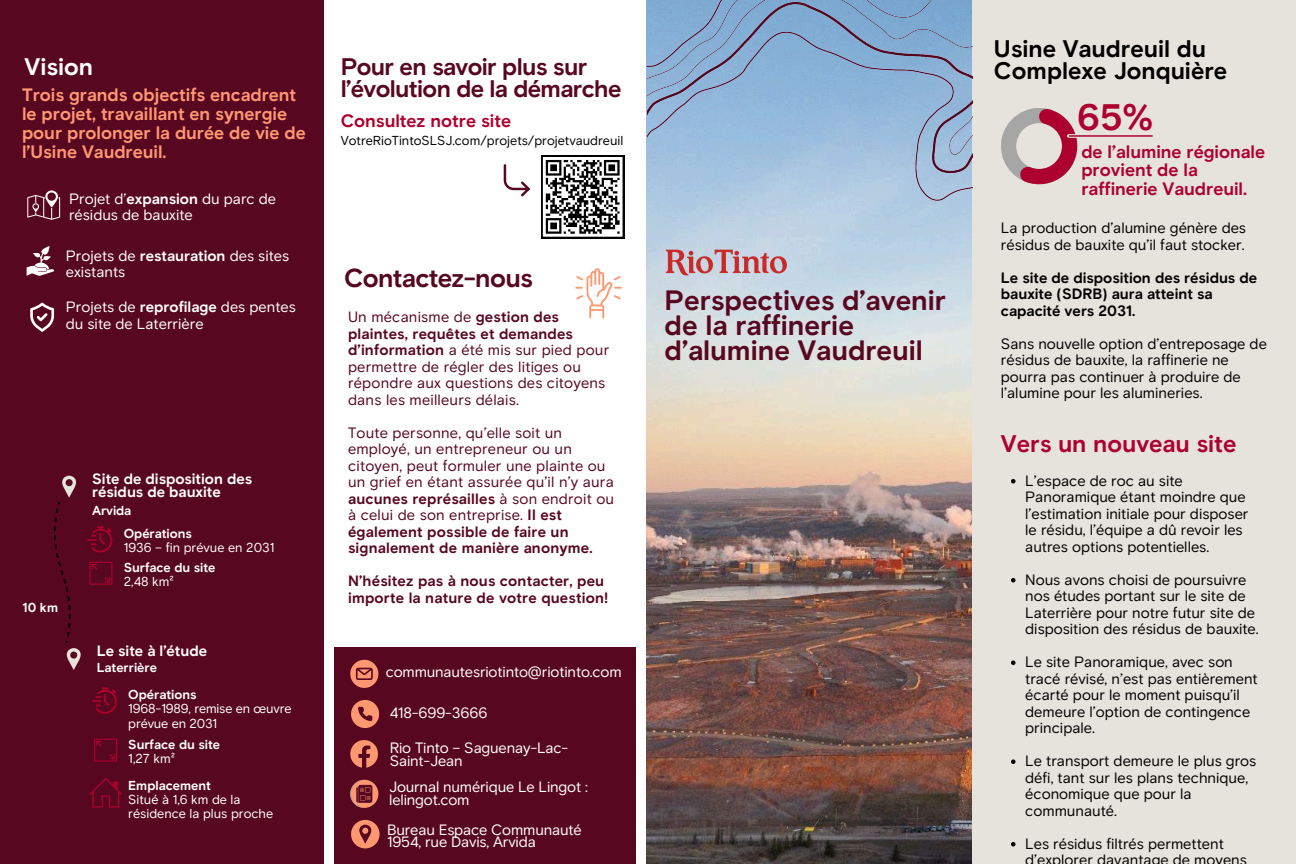
<style>
.page{position:relative;width:1296px;height:864px;background:#fff}
.page>*{position:absolute;margin:0;border:0;box-sizing:border-box;transform-origin:0 0}
.t1{font:700 36.8px "RT Basis";color:#ae002f}
.t2{font:700 28px/24.8px "RT Basis";color:#580720}
.t3{font:700 26px "RT Basis";letter-spacing:-.025em;color:#580720}
.t4{font:700 24px "RT Basis";letter-spacing:-.025em;color:#580720}
.t5{font:700 24px "RT Basis";color:#000}
.t6{font:700 24px "RT Basis";color:#ae002f}
.t7{font:700 24px "RT Basis";color:#fff}
.t8{font:700 18px/18.8px "RT Basis";color:#ff9771}
.t9{font:700 18px/18.8px "RT Basis";color:#ae002f}
.t10{font:15px/16.5px "RT Basis";color:#000}
.t11{font:15px/16.5px "RT Basis";letter-spacing:.015em;color:#580720}
.t12{font:15px/16.5px "RT Basis";letter-spacing:-.01em;color:#fff}
.t13{font:700 15px/16.5px "RT Basis";color:#000}
.t14{font:700 15px/16.5px "RT Basis";letter-spacing:.015em;color:#580720}
.t15{font:700 15px/13.5px "RT Basis";color:#fff}
.t16{font:13px/14.2px "RT Basis";color:#fff}
.t17{font:700 13px "RT Basis";color:#fff}
.t18{font:13px "RT Basis";color:#000}
.s1{font-weight:700}
</style>
<div class="page">
<div style="left:0;top:0;width:324px;height:864px;background:#580720"></div>
<img style="left:647px;top:0;width:325px;height:864px">
<img style="left:665px;top:248px;width:123px;height:29px">
<div style="left:972px;top:0;width:324px;height:864px;background:#e6e3dd"></div>
<svg style="left:1001px;top:108px;width:76px;height:76px"></svg>
<hr style="left:1069px;top:134px;width:160px;height:4px;background:#e6e3dd">
<hr style="left:1070px;top:135px;width:82px;height:2px;background:#ae002f">
<svg style="left:92px;top:687px;width:25px;height:27px"></svg>
<svg style="left:94px;top:739px;width:23px;height:23px"></svg>
<svg style="left:54px;top:475px;width:58px;height:195px"></svg>
<img style="left:648px;top:0;width:324px;height:211px">
<svg style="left:27px;top:246px;width:27px;height:30px"></svg>
<svg style="left:27px;top:190px;width:33px;height:30px"></svg>
<svg style="left:541px;top:155px;width:83px;height:83px"></svg>
<svg style="left:504px;top:164px;width:26px;height:32px"></svg>
<div style="left:334px;top:647px;width:302px;height:217px;background:#580720"></div>
<svg style="left:30px;top:303px;width:24px;height:29px"></svg>
<svg style="left:89px;top:778px;width:33px;height:30px"></svg>
<svg style="left:350px;top:660px;width:28px;height:28px"></svg>
<svg style="left:351px;top:700px;width:28px;height:28px"></svg>
<svg style="left:350px;top:740px;width:28px;height:28px"></svg>
<svg style="left:350px;top:780px;width:28px;height:28px"></svg>
<svg style="left:351px;top:820px;width:29px;height:28px"></svg>
<svg style="left:575px;top:268px;width:47px;height:50px"></svg>
<svg style="left:1011px;top:479px;width:5px;height:4px"></svg>
<svg style="left:1011px;top:578px;width:5px;height:4px"></svg>
<svg style="left:1011px;top:660px;width:5px;height:5px"></svg>
<svg style="left:1011px;top:759px;width:5px;height:5px"></svg>
<svg style="left:1011px;top:842px;width:5px;height:4px"></svg>
<p class="t5" style="left:994px;top:34px;width:214px">Usine Vaudreuil du</p>
<h6 class="t7" style="left:25px;top:52px;width:70px">Vision</h6>
<p class="t4" style="left:341px;top:52px;width:248px">Pour en savoir plus sur</p>
<p class="t5" style="left:994px;top:56px;width:235px">Complexe Jonquière</p>
<p class="t4" style="left:341px;top:74px;width:282px">l’évolution de la démarche</p>
<p class="t8" style="left:22px;top:86px;width:285px">Trois grands objectifs encadrent le projet, travaillant en synergie pour prolonger la durée de vie de l’Usine Vaudreuil.</p>
<h3 class="t1" style="left:1077px;top:95px;width:78px">65%</h3>
<h6 class="t9" style="left:341px;top:111px;width:172px">Consultez notre site</h6>
<h3 class="t18" style="left:341px;top:132px;width:284px">VotreRioTintoSLSJ.com/projets/projetvaudreuil</h3>
<p class="t9" style="left:1081px;top:142px;width:185px">de l’alumine régionale provient de la raffinerie Vaudreuil.</p>
<p class="t12" style="left:69px;top:190px;width:209px">Projet d’<span class="s1">expansion</span> du parc de résidus de bauxite</p>
<h5 class="t10" style="left:1001px;top:220px;width:247px">La production d’alumine génère des résidus de bauxite qu’il faut stocker.</h5>
<p class="t13" style="left:1001px;top:269px;width:258px">Le site de disposition des résidus de bauxite (SDRB) aura atteint sa capacité vers 2031.</p>
<p class="t10" style="left:1001px;top:335px;width:268px">Sans nouvelle option d’entreposage de résidus de bauxite, la raffinerie ne pourra pas continuer à produire de l’alumine pour les alumineries.</p>
<p class="t12" style="left:66px;top:247px;width:225px">Projets de <span class="s1">restauration</span> des sites existants</p>
<h6 class="t3" style="left:344px;top:262px;width:190px">Contactez-nous</h6>
<h4 class="t2" style="left:665px;top:288px;width:283px">Perspectives d’avenir de la raffinerie d’alumine Vaudreuil</h4>
<h5 class="t12" style="left:66px;top:299px;width:232px">Projets de <span class="s1">reprofilage</span> des pentes du site de Laterrière</h5>
<p class="t11" style="left:348px;top:309px;width:263px">Un mécanisme de <span class="s1">gestion des plaintes, requêtes et demandes d’information</span> a été mis sur pied pour permettre de régler des litiges ou répondre aux questions des citoyens dans les meilleurs délais.</p>
<p class="t11" style="left:348px;top:424px;width:267px">Toute personne, qu’elle soit un employé, un entrepreneur ou un citoyen, peut formuler une plainte ou un grief en étant assurée qu’il n’y aura <span class="s1">aucunes représailles</span> à son endroit ou à celui de son entreprise. <span class="s1">Il est également possible de faire un signalement de manière anonyme.</span></p>
<p class="t14" style="left:348px;top:573px;width:262px">N’hésitez pas à nous contacter, peu importe la nature de votre question!</p>
<h6 class="t6" style="left:1001px;top:429px;width:237px">Vers un nouveau site</h6>
<p class="t10" style="left:1025px;top:472px;width:225px">L’espace de roc au site<br>Panoramique étant moindre que l’estimation initiale pour disposer le résidu, l’équipe a dû revoir les autres options potentielles.</p>
<p class="t10" style="left:1025px;top:571px;width:235px">Nous avons choisi de poursuivre nos études portant sur le site de Laterrière pour notre futur site de disposition des résidus de bauxite.</p>
<p class="t10" style="left:1025px;top:654px;width:234px">Le site Panoramique, avec son tracé révisé, n’est pas entièrement écarté pour le moment puisqu’il demeure l’option de contingence principale.</p>
<p class="t10" style="left:1025px;top:753px;width:233px">Le transport demeure le plus gros défi, tant sur les plans technique, économique que pour la communauté.</p>
<p class="t10" style="left:1025px;top:835px;width:223px">Les résidus filtrés permettent d’explorer davantage de moyens</p>
<p class="t15" style="left:92px;top:472px;width:161px">Site de disposition des résidus de bauxite</p>
<p class="t17" style="left:92px;top:502px;width:41px">Arvida</p>
<p class="t17" style="left:124px;top:525px;width:70px">Opérations</p>
<p class="t16" style="left:124px;top:541px;width:152px">1936 – fin prévue en 2031</p>
<p class="t17" style="left:124px;top:559px;width:93px">Surface du site</p>
<p class="t16" style="left:124px;top:574px;width:52px">2,48 km²</p>
<p class="t17" style="left:23px;top:599px;width:37px">10 km</p>
<p class="t15" style="left:97px;top:644px;width:112px">Le site à l’étude</p>
<p class="t17" style="left:97px;top:660px;width:62px">Laterrière</p>
<p class="t12" style="left:386px;top:664px;width:237px">communautesriotinto@riotinto.com</p>
<p class="t12" style="left:390px;top:705px;width:99px">418-699-3666</p>
<h2 class="t12" style="left:390px;top:741px;width:180px;line-height:12.8px">Rio Tinto – Saguenay-Lac-<br>Saint-Jean</h2>
<p class="t12" style="left:389px;top:780px;width:200px;line-height:12.8px">Journal numérique Le Lingot : lelingot.com</p>
<h6 class="t12" style="left:387px;top:823px;width:196px;line-height:12.8px">Bureau Espace Communauté<br>1954, rue Davis, Arvida</h6>
<p class="t17" style="left:128px;top:687px;width:70px">Opérations</p>
<p class="t16" style="left:128px;top:702px;width:165px">1968-1989, remise en œuvre prévue en 2031</p>
<p class="t17" style="left:128px;top:736px;width:93px">Surface du site</p>
<p class="t16" style="left:128px;top:751px;width:48px">1,27 km²</p>
<h4 class="t17" style="left:128px;top:777px;width:84px">Emplacement</h4>
<p class="t16" style="left:128px;top:793px;width:146px">Situé à 1,6 km de la résidence la plus proche</p>
</div>
